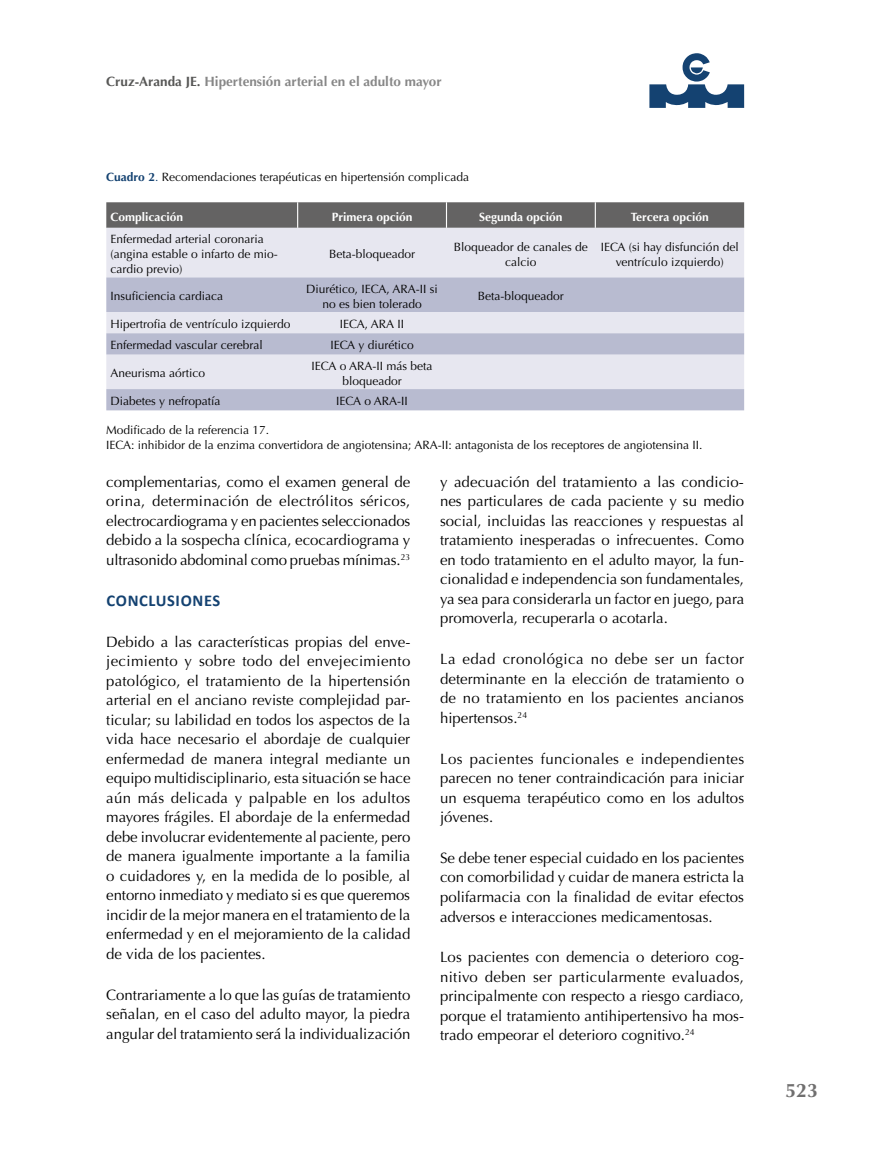
<style>
.page{position:relative;width:893px;height:1149px;background:#fff}
.page>*{position:absolute;margin:0;border:0;box-sizing:border-box;transform-origin:0 0}
.t1{font:700 19.5px "Optima";color:#706f6f}
.t2{font:700 16.5px "Calibri";letter-spacing:.04em;color:#144271}
.t3{font:15px/19.5px "Optima";color:#000;text-align:justify}
.t4{font:700 13.5px "Optima";color:#878787}
.t5{font:12px/15px "Optima";color:#000;text-align:center}
.t6{font:700 12px "Optima";color:#fff}
.s1{color:#575756}
.s2{font-weight:700;color:#144271}
.s3{color:#144271}
</style>
<div class="page">
<svg style="left:649px;top:53px;width:95px;height:55px"></svg>
<div style="left:106px;top:228px;width:638px;height:49px;background:#e7e7f0"></div>
<svg style="left:106px;top:277px;width:638px;height:133px;background:#cccddd"></svg>
<svg style="left:106px;top:202px;width:638px;height:26px;background:#686767"></svg>
<p class="t4" style="left:106px;top:74px;width:337px"><span class="s1">Cruz-Aranda JE.</span> Hipertensión arterial en el adulto mayor</p>
<p class="t5" style="left:106px;top:170px;width:364px"><span class="s2">Cuadro 2</span><span class="s3">.</span> Recomendaciones terapéuticas en hipertensión complicada</p>
<p class="t6" style="left:111px;top:209px;width:74px">Complicación</p>
<p class="t6" style="left:332px;top:209px;width:82px">Primera opción</p>
<p class="t6" style="left:479px;top:209px;width:85px">Segunda opción</p>
<p class="t6" style="left:631px;top:209px;width:79px">Tercera opción</p>
<p class="t5" style="left:111px;top:232px;width:169px;text-align:left">Enfermedad arterial coronaria (angina estable o infarto de mio&shy;cardio previo)</p>
<p class="t5" style="left:329px;top:247px;width:88px">Beta-bloqueador</p>
<p class="t5" style="left:454px;top:239px;width:136px">Bloqueador de canales de calcio</p>
<p class="t5" style="left:601px;top:239px;width:139px">IECA (si hay disfunción del ventrículo izquierdo)</p>
<p class="t5" style="left:111px;top:289px;width:114px">Insuficiencia cardiaca</p>
<p class="t5" style="left:306px;top:281px;width:133px">Diurético, IECA, ARA-II si no es bien tolerado</p>
<p class="t5" style="left:478px;top:289px;width:88px">Beta-bloqueador</p>
<p class="t5" style="left:111px;top:316px;width:181px">Hipertrofia de ventrículo izquierdo</p>
<p class="t5" style="left:340px;top:316px;width:66px">IECA, ARA II</p>
<p class="t5" style="left:111px;top:338px;width:154px">Enfermedad vascular cerebral</p>
<p class="t5" style="left:330px;top:338px;width:85px">IECA y diurético</p>
<p class="t5" style="left:111px;top:366px;width:96px">Aneurisma aórtico</p>
<p class="t5" style="left:312px;top:358px;width:123px">IECA o ARA-II más beta bloqueador</p>
<p class="t5" style="left:111px;top:394px;width:112px">Diabetes y nefropatía</p>
<p class="t5" style="left:336px;top:394px;width:73px">IECA o ARA-II</p>
<p class="t5" style="left:106px;top:423px;width:598px;text-align:left">Modificado de la referencia 17.<br>IECA: inhibidor de la enzima convertidora de angiotensina; ARA-II: antagonista de los receptores de angiotensina II.</p>
<p class="t3" style="left:106px;top:472px;width:306px">complementarias, como el examen general de orina, determinación de electrólitos séricos, electrocardiograma y en pacientes seleccionados debido a la sospecha clínica, ecocardiograma y ultrasonido abdominal como pruebas mínimas.<sup>23</sup></p>
<p class="t2" style="left:107px;top:589px;width:115px">CONCLUSIONES</p>
<p class="t3" style="left:106px;top:631px;width:306px">Debido a las características propias del enve&shy;jecimiento y sobre todo del envejecimiento patológico, el tratamiento de la hipertensión arterial en el anciano reviste complejidad par&shy;ticular; su labilidad en todos los aspectos de la vida hace necesario el abordaje de cualquier enfermedad de manera integral mediante un equipo multidisciplinario, esta situación se hace aún más delicada y palpable en los adultos mayores frágiles. El abordaje de la enfermedad debe involucrar evidentemente al paciente, pero de manera igualmente importante a la familia o cuidadores y, en la medida de lo posible, al entorno inmediato y mediato si es que queremos incidir de la mejor manera en el tratamiento de la enfermedad y en el mejoramiento de la calidad de vida de los pacientes.</p>
<p class="t3" style="left:106px;top:984px;width:306px">Contrariamente a lo que las guías de tratamiento señalan, en el caso del adulto mayor, la piedra angular del tratamiento será la individualización</p>
<p class="t3" style="left:440px;top:472px;width:306px">y adecuación del tratamiento a las condicio&shy;nes particulares de cada paciente y su medio social, incluidas las reacciones y respuestas al tratamiento inesperadas o infrecuentes. Como en todo tratamiento en el adulto mayor, la fun&shy;cionalidad e independencia son fundamentales, ya sea para considerarla un factor en juego, para promoverla, recuperarla o acotarla.</p>
<p class="t3" style="left:440px;top:649px;width:306px">La edad cronológica no debe ser un factor determinante en la elección de tratamiento o de no tratamiento en los pacientes ancianos hipertensos.<sup>24</sup></p>
<p class="t3" style="left:440px;top:748px;width:306px">Los pacientes funcionales e independientes parecen no tener contraindicación para iniciar un esquema terapéutico como en los adultos jóvenes.</p>
<p class="t3" style="left:440px;top:848px;width:306px">Se debe tener especial cuidado en los pacientes con comorbilidad y cuidar de manera estricta la polifarmacia con la finalidad de evitar efectos adversos e interacciones medicamentosas.</p>
<p class="t3" style="left:440px;top:947px;width:306px">Los pacientes con demencia o deterioro cog&shy;nitivo deben ser particularmente evaluados, principalmente con respecto a riesgo cardiaco, porque el tratamiento antihipertensivo ha mos&shy;trado empeorar el deterioro cognitivo.<sup>24</sup></p>
<h1 class="t1" style="left:785px;top:1079px;width:34px">523</h1>
</div>
